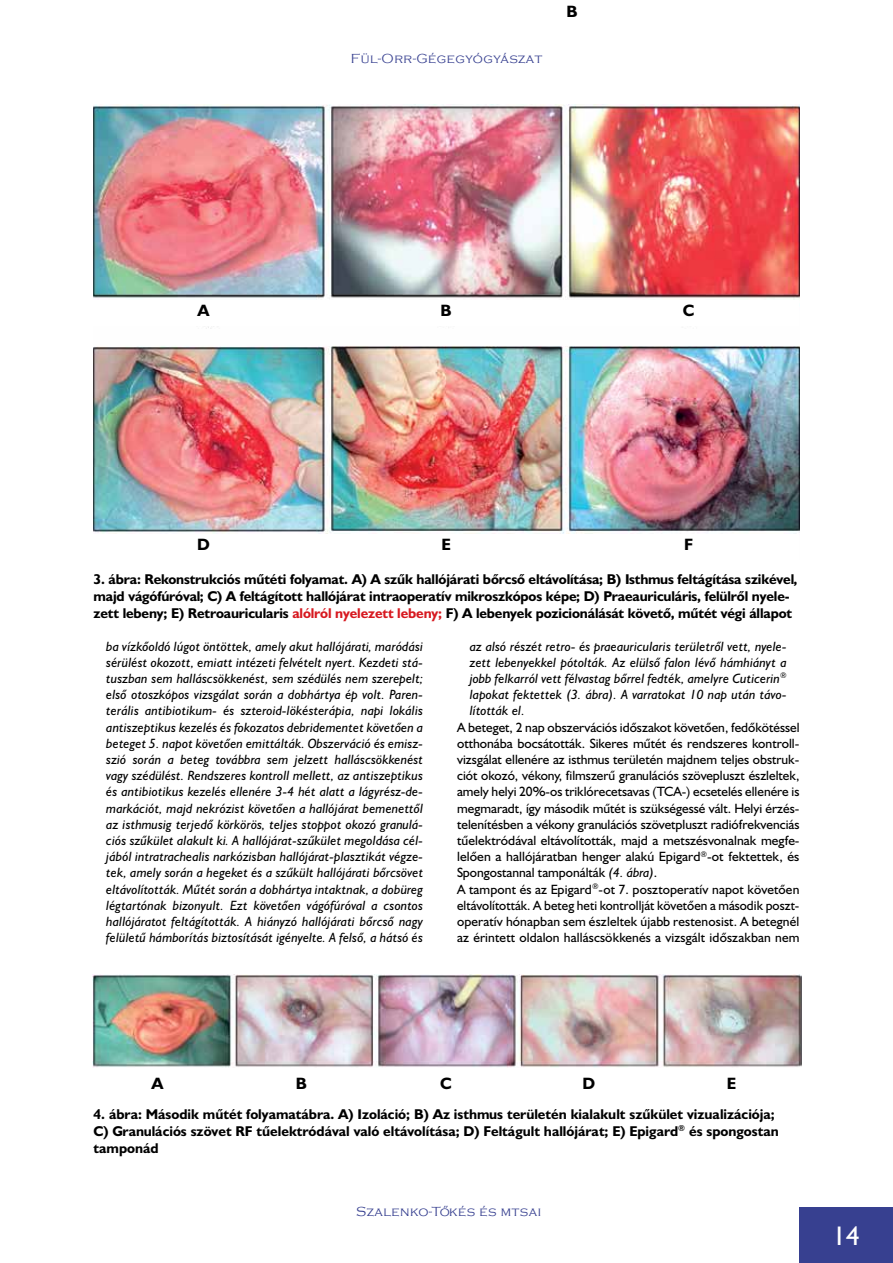
<style>
.page{position:relative;width:893px;height:1263px;background:#fff}
.page>*{position:absolute;margin:0;border:0;box-sizing:border-box;transform-origin:0 0}
.t1{font:27px "Humanist 521 PFL";color:#fff}
.t2{font:700 16.5px "Humanist 521 PFL";color:#000}
.t3{font:700 14.25px/17.1px "Humanist 521 PFL";letter-spacing:-.01em;color:#000}
.t4{font:italic 13.5px/16.2px "Humanist 521 PFL";letter-spacing:.01em;color:#000;text-align:justify}
.t5{font:13.5px/16.2px "Humanist 521 PFL";color:#000}
.t6{font:300 13.5px "Copperplate Gothic";letter-spacing:.04em;color:#374090}
.s1{color:#d71920}
.s2{font-style:italic}
</style>
<div class="page">
<div style="left:799px;top:1208px;width:94px;height:55px;background:#374090"></div>
<img style="left:94px;top:104px;width:705px;height:430px">
<div style="left:94px;top:300px;width:705px;height:25px;background:#fff"></div>
<img style="left:92px;top:975px;width:709px;height:93px">
<p class="t6" style="left:351px;top:51px;width:193px">Fül-Orr-Gégegyógyászat</p>
<p class="t2" style="left:566px;top:1px;width:13px">B</p>
<p class="t2" style="left:198px;top:300px;width:13px">A</p>
<p class="t2" style="left:440px;top:300px;width:13px">B</p>
<p class="t2" style="left:683px;top:300px;width:13px">C</p>
<p class="t2" style="left:197px;top:534px;width:14px">D</p>
<p class="t2" style="left:441px;top:534px;width:11px">E</p>
<p class="t2" style="left:684px;top:534px;width:11px">F</p>
<p class="t3" style="left:94px;top:570px;width:705px">3. ábra: Rekonstrukciós műtéti folyamat. A) A szűk hallójárati bőrcső eltávolítása; B) Isthmus feltágítása szikével, majd vágófúróval; C) A feltágított hallójárat intraoperatív mikroszkópos képe; D) Praeauriculáris, felülről nyele&shy;zett lebeny; E) Retroauricularis <span class="s1">alólról nyelezett lebeny;</span> F) A lebenyek pozicionálását követő, műtét végi állapot</p>
<p class="t4" style="left:106px;top:637px;width:318px">ba vízkőoldó lúgot öntöttek, amely akut hallójárati, maródási sérülést okozott, emiatt intézeti felvételt nyert. Kezdeti stá&shy;tuszban sem halláscsökkenést, sem szédülés nem szerepelt; első otoszkópos vizsgálat során a dobhártya ép volt. Paren&shy;terális antibiotikum- és szteroid-lökésterápia, napi lokális antiszeptikus kezelés és fokozatos debridementet követően a beteget 5. napot követően emittálták. Obszerváció és emis - szió során a beteg továbbra sem jelzett halláscsökkenést vagy szédülést. Rendszeres kontroll mellett, az antiszeptikus és antibiotikus kezelés ellenére 3-4 hét alatt a lágyrész-de&shy;markációt, majd nekrózist követően a hallójárat bemenettől az isthmusig terjedő körkörös, teljes stoppot okozó granulá&shy;ciós szűkület alakult ki. A hallójárat-szűkület megoldása cél&shy;jából intratrachealis narkózisban hallójárat-plasztikát végze&shy;tek, amely során a hegeket és a szűkült hallójárati bőrcsövet eltávolították. Műtét során a dobhártya intaktnak, a dobüreg légtartónak bizonyult. Ezt követően vágófúróval a csontos hallójáratot feltágították. A hiányzó hallójárati bőrcső nagy felületű hámborítás biztosítását igényelte. A felső, a hátsó és</p>
<p class="t4" style="left:470px;top:637px;width:318px">az alsó részét retro- és praeauricularis területről vett, nyele&shy;zett lebenyekkel pótolták. Az elülső falon lévő hámhiányt a jobb felkarról vett félvastag bőrrel fedték, amelyre Cuticerin<sup>® </sup>lapokat fektettek (3. ábra). A varratokat 10 nap után távo&shy;lították el.</p>
<p class="t5" style="left:457px;top:718px;width:344px">A beteget, 2 nap obszervációs időszakot követően, fedőkötéssel otthonába bocsátották. Sikeres műtét és rendszeres kontroll&shy;vizsgálat ellenére az isthmus területén majdnem teljes obstruk&shy;ciót okozó, vékony, filmszerű granulációs szövepluszt észleltek, amely helyi 20%-os triklórecetsavas (TCA-) ecsetelés ellenére is megmaradt, így második műtét is szükségessé vált. Helyi érzés&shy;telenítésben a vékony granulációs szövetpluszt radiófrekvenciás tűelektródával eltávolították, majd a metszésvonalnak megfe&shy;lelően a hallójáratban henger alakú Epigard<sup>®</sup>-ot fektettek, és Spongostannal tamponálták <span class="s2">(4. ábra)</span>.<br>A tampont és az Epigard<sup>®</sup>-ot 7. posztoperatív napot követően eltávolították. A beteg heti kontrollját követően a második poszt&shy;operatív hónapban sem észleltek újabb restenosist. A betegnél az érintett oldalon halláscsökkenés a vizsgált időszakban nem</p>
<p class="t2" style="left:151px;top:1073px;width:13px">A</p>
<p class="t2" style="left:296px;top:1073px;width:13px">B</p>
<p class="t2" style="left:440px;top:1073px;width:13px">C</p>
<p class="t2" style="left:582px;top:1073px;width:14px">D</p>
<p class="t2" style="left:727px;top:1073px;width:11px">E</p>
<p class="t3" style="left:94px;top:1105px;width:687px">4. ábra: Második műtét folyamatábra. A) Izoláció; B) Az isthmus területén kialakult szűkület vizualizációja;<br>C) Granulációs szövet RF tűelektródával való eltávolítása; D) Feltágult hallójárat; E) Epigard<sup>®</sup> és spongostan tamponád</p>
<p class="t6" style="left:356px;top:1204px;width:186px">Szalenko-To˝kés és mtsai</p>
<h1 class="t1" style="left:832px;top:1219px;width:29px">14</h1>
</div>
